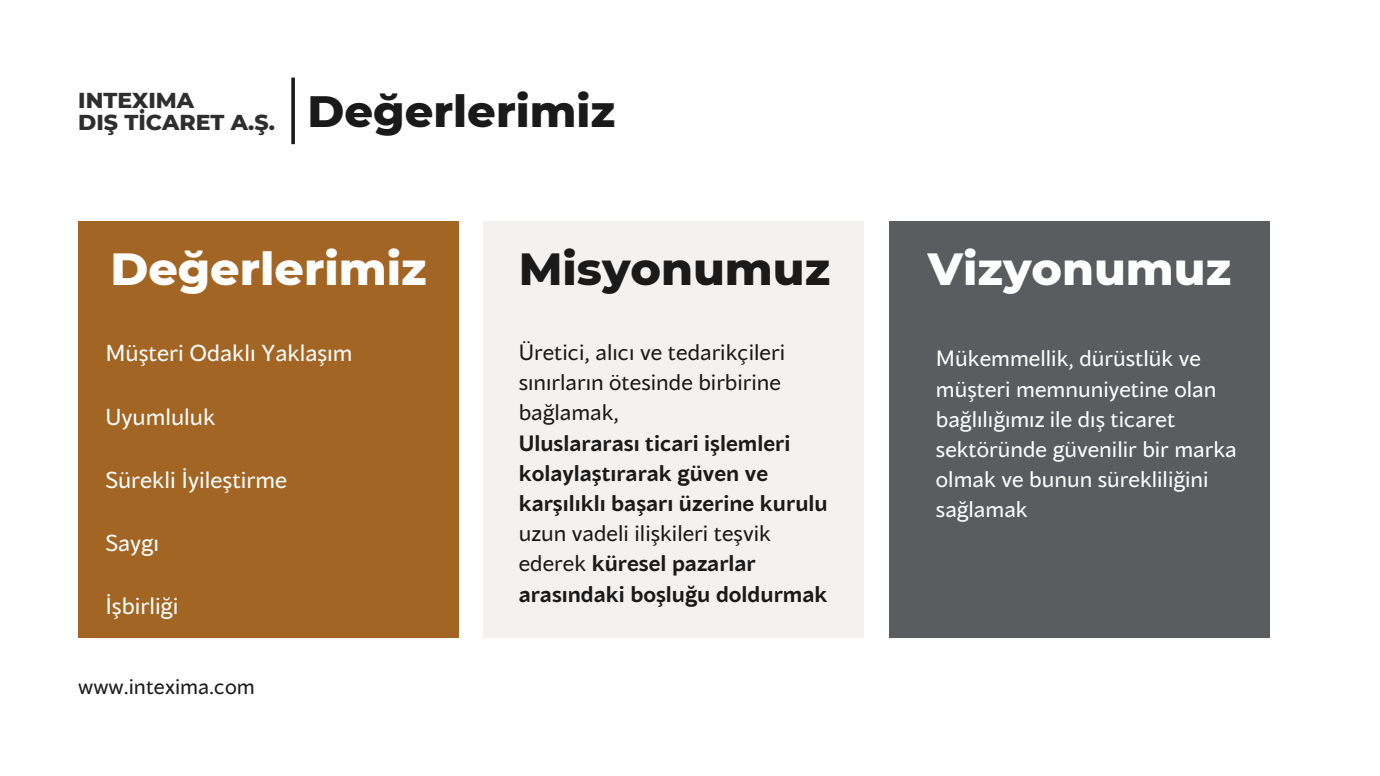
<style>
.page{position:relative;width:1380px;height:776px;background:#fff}
.page>*{position:absolute;margin:0;border:0;box-sizing:border-box;transform-origin:0 0}
.t1{font:800 46px "Montserrat";color:#fff}
.t2{font:800 46px "Montserrat";color:#1b1a1a}
.t3{font:800 44.8px "Montserrat";color:#1b1a1a}
.t4{font:23px "Blacker Sans Pro";color:#fff}
.t5{font:700 22px/30.2px "Blacker Sans Pro";color:#1b1a1a}
.t6{font:22px/30.2px "Blacker Sans Pro";color:#fff}
.t7{font:22px/30.2px "Blacker Sans Pro";color:#1b1a1a}
.t8{font:800 22px "Montserrat";color:#2e2e2e}
.t9{font:21px "Blacker Sans Pro";color:#1b1a1a}
.s1{font-weight:400}
</style>
<div class="page">
<div style="left:78px;top:221px;width:381px;height:416px;background:#a26524"></div>
<svg style="left:291px;top:78px;width:4px;height:66px"></svg>
<div style="left:484px;top:221px;width:380px;height:416px;background:#f3f2f1"></div>
<div style="left:889px;top:221px;width:381px;height:416px;background:#5a5c60"></div>
<p class="t8" style="left:78px;top:87px;width:117px">INTEXIMA</p>
<p class="t8" style="left:78px;top:108px;width:198px">DIŞ TİCARET A.Ş.</p>
<p class="t3" style="left:307px;top:83px;width:309px">Değerlerimiz</p>
<p class="t1" style="left:110px;top:241px;width:318px">Değerlerimiz</p>
<p class="t4" style="left:105px;top:339px;width:249px">Müşteri Odaklı Yaklaşım</p>
<p class="t4" style="left:105px;top:402px;width:111px">Uyumluluk</p>
<p class="t4" style="left:105px;top:465px;width:183px">Sürekli İyileştirme</p>
<p class="t4" style="left:105px;top:528px;width:55px">Saygı</p>
<p class="t4" style="left:105px;top:592px;width:75px">İşbirliği</p>
<p class="t9" style="left:78px;top:673px;width:178px">www.intexima.com</p>
<p class="t2" style="left:519px;top:241px;width:313px">Misyonumuz</p>
<p class="t1" style="left:928px;top:241px;width:305px">Vizyonumuz</p>
<p class="t7" style="left:519px;top:336px;width:268px">Üretici, alıcı ve tedarikçileri sınırların ötesinde birbirine bağlamak,</p>
<p class="t5" style="left:519px;top:427px;width:310px">Uluslararası ticari işlemleri kolaylaştırarak güven ve karşılıklı başarı üzerine kurulu <span class="s1">uzun vadeli ilişkileri teşvik ederek</span> küresel pazarlar arasındaki boşluğu doldurmak</p>
<p class="t6" style="left:936px;top:343px;width:302px">Mükemmellik, dürüstlük ve müşteri memnuniyetine olan bağlılığımız ile dış ticaret sektöründe güvenilir bir marka olmak ve bunun sürekliliğini sağlamak</p>
</div>
